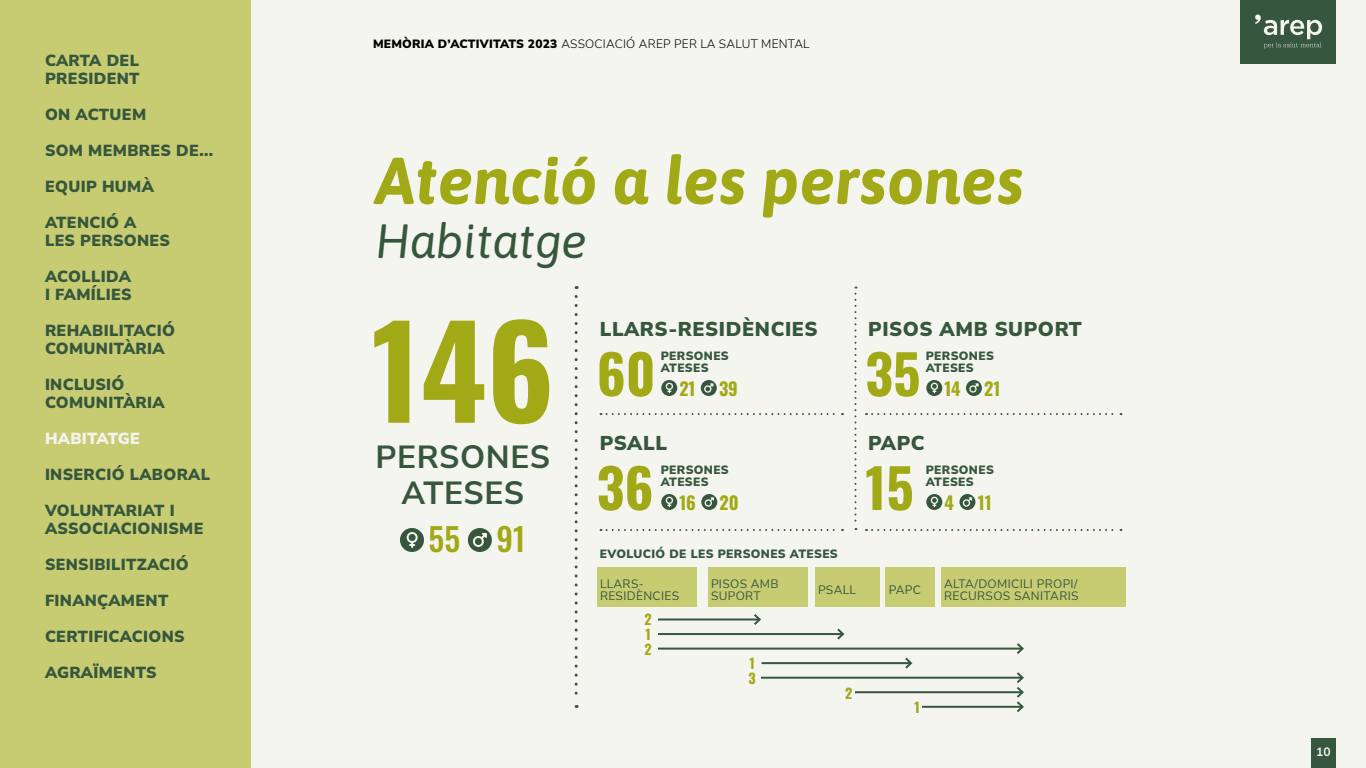
<style>
.page{position:relative;width:1366px;height:768px;background:#f5f5f0}
.page>*{position:absolute;margin:0;border:0;box-sizing:border-box;transform-origin:0 0}
.t1{font:700 126px "Oswald";color:#a1a916}
.t2{font:italic 700 66px "Asap";color:#a1a916}
.t3{font:700 54px/114px "Oswald";color:#a1a916}
.t4{font:italic 48px "Asap";color:#36573d}
.t5{font:700 32px/36px "Nunito Sans";letter-spacing:.02em;color:#36573d;text-align:center}
.t6{font:500 32px "Oswald";color:#a1a916}
.t7{font:900 20px "Nunito Sans";letter-spacing:.03em;color:#36573d}
.t8{font:700 18px "Oswald";color:#a1a916}
.t9{font:900 16px/18px "Nunito Sans";letter-spacing:.02em;color:#36573d}
.t10{font:900 16px "Nunito Sans";letter-spacing:.02em;color:#f5f5f0}
.t11{font:700 14px/14.8px "Oswald";color:#a1a916;text-align:justify}
.t12{font:900 12px/12px "Nunito Sans";letter-spacing:.03em;color:#36573d}
.t13{font:12px/12px "Nunito Sans";letter-spacing:.03em;color:#36573d}
.t14{font:300 12px "Nunito Sans";letter-spacing:.02em;color:#000}
.t15{font:700 12px "Nunito Sans";color:#f5f5f0}
.s1{font-weight:900}
</style>
<div class="page">
<div style="left:0;top:0;width:250px;height:768px;background:#c7cc73"></div>
<div style="left:1241px;top:0;width:95px;height:64px;background:#36573d"></div>
<svg style="left:1255px;top:15px;width:67px;height:33px"></svg>
<div style="left:1311px;top:738px;width:25px;height:30px;background:#36573d"></div>
<svg style="left:575px;top:296px;width:3px;height:412px"></svg>
<svg style="left:854px;top:287px;width:3px;height:243px"></svg>
<svg style="left:607px;top:413px;width:236px;height:2px"></svg>
<svg style="left:866px;top:413px;width:255px;height:2px"></svg>
<svg style="left:607px;top:529px;width:236px;height:2px"></svg>
<svg style="left:866px;top:529px;width:255px;height:2px"></svg>
<hr style="left:658px;top:619px;width:102px;height:2px;background:#36573d">
<svg style="left:752px;top:614px;width:9px;height:11px"></svg>
<hr style="left:922px;top:706px;width:101px;height:2px;background:#36573d">
<hr style="left:658px;top:633px;width:185px;height:2px;background:#36573d">
<svg style="left:837px;top:628px;width:8px;height:12px"></svg>
<hr style="left:855px;top:691px;width:168px;height:2px;background:#36573d">
<hr style="left:762px;top:662px;width:149px;height:2px;background:#36573d">
<svg style="left:903px;top:657px;width:10px;height:12px"></svg>
<hr style="left:761px;top:677px;width:262px;height:2px;background:#36573d">
<svg style="left:1015px;top:672px;width:9px;height:41px"></svg>
<hr style="left:658px;top:648px;width:365px;height:2px;background:#36573d">
<svg style="left:1015px;top:643px;width:9px;height:11px"></svg>
<div style="left:597px;top:567px;width:100px;height:40px;background:#c7cc73"></div>
<div style="left:708px;top:567px;width:100px;height:40px;background:#c7cc73"></div>
<div style="left:815px;top:567px;width:65px;height:40px;background:#c7cc73"></div>
<div style="left:886px;top:567px;width:49px;height:40px;background:#c7cc73"></div>
<div style="left:941px;top:567px;width:185px;height:40px;background:#c7cc73"></div>
<svg style="left:400px;top:528px;width:24px;height:24px"></svg>
<svg style="left:468px;top:528px;width:24px;height:24px"></svg>
<svg style="left:661px;top:380px;width:16px;height:16px"></svg>
<svg style="left:701px;top:380px;width:16px;height:16px"></svg>
<svg style="left:661px;top:494px;width:16px;height:16px"></svg>
<svg style="left:701px;top:494px;width:16px;height:16px"></svg>
<svg style="left:926px;top:380px;width:16px;height:16px"></svg>
<svg style="left:966px;top:380px;width:16px;height:16px"></svg>
<svg style="left:926px;top:494px;width:16px;height:16px"></svg>
<svg style="left:959px;top:494px;width:16px;height:16px"></svg>
<p class="t9" style="left:45px;top:51px;width:96px">CARTA DEL<br>PRESIDENT</p>
<p class="t9" style="left:45px;top:105px;width:103px">ON ACTUEM</p>
<p class="t9" style="left:45px;top:141px;width:170px">SOM MEMBRES DE...</p>
<p class="t9" style="left:45px;top:177px;width:110px">EQUIP HUMÀ</p>
<p class="t9" style="left:45px;top:213px;width:126px">ATENCIÓ A<br>LES PERSONES</p>
<p class="t9" style="left:45px;top:267px;width:88px">ACOLLIDA<br>I FAMÍLIES</p>
<p class="t9" style="left:45px;top:321px;width:132px">REHABILITACIÓ<br>COMUNITÀRIA</p>
<p class="t9" style="left:45px;top:375px;width:121px">INCLUSIÓ<br>COMUNITÀRIA</p>
<p class="t10" style="left:45px;top:427px;width:96px">HABITATGE</p>
<p class="t9" style="left:45px;top:465px;width:167px">INSERCIÓ LABORAL</p>
<p class="t9" style="left:45px;top:501px;width:160px">VOLUNTARIAT I<br>ASSOCIACIONISME</p>
<p class="t9" style="left:45px;top:555px;width:145px">SENSIBILITZACIÓ</p>
<p class="t9" style="left:45px;top:591px;width:125px">FINANÇAMENT</p>
<p class="t9" style="left:45px;top:627px;width:141px">CERTIFICACIONS</p>
<p class="t9" style="left:45px;top:663px;width:113px">AGRAÏMENTS</p>
<p class="t14" style="left:373px;top:36px;width:438px"><span class="s1">MEMÒRIA D’ACTIVITATS 2023</span> ASSOCIACIÓ AREP PER LA SALUT MENTAL</p>
<h2 class="t2" style="left:375px;top:135px;width:650px">Atenció a les persones</h2>
<h3 class="t4" style="left:375px;top:208px;width:214px">Habitatge</h3>
<h1 class="t1" style="left:372px;top:259px;width:184px">146</h1>
<h3 class="t5" style="left:376px;top:438px;width:176px">PERSONES<br>ATESES</h3>
<h3 class="t6" style="left:429px;top:510px;width:99px">55 91</h3>
<p class="t7" style="left:600px;top:315px;width:219px">LLARS-RESIDÈNCIES</p>
<p class="t7" style="left:868px;top:315px;width:215px">PISOS AMB SUPORT</p>
<p class="t12" style="left:661px;top:349px;width:70px">PERSONES<br>ATESES</p>
<p class="t12" style="left:926px;top:349px;width:70px">PERSONES<br>ATESES</p>
<h3 class="t3" style="left:597px;top:312px;width:60px">60<br>36</h3>
<h3 class="t3" style="left:865px;top:312px;width:57px">35<br>15</h3>
<p class="t8" style="left:679px;top:373px;width:17px">21</p>
<p class="t8" style="left:719px;top:373px;width:20px">39</p>
<p class="t8" style="left:944px;top:373px;width:18px">14</p>
<p class="t8" style="left:984px;top:373px;width:18px">21</p>
<p class="t7" style="left:600px;top:429px;width:69px">PSALL</p>
<p class="t7" style="left:868px;top:429px;width:58px">PAPC</p>
<p class="t12" style="left:661px;top:463px;width:70px">PERSONES<br>ATESES</p>
<p class="t12" style="left:926px;top:463px;width:70px">PERSONES<br>ATESES</p>
<p class="t8" style="left:680px;top:487px;width:18px">16</p>
<p class="t8" style="left:720px;top:487px;width:21px">20</p>
<p class="t8" style="left:945px;top:487px;width:11px">4</p>
<p class="t8" style="left:978px;top:487px;width:16px">11</p>
<p class="t12" style="left:600px;top:547px;width:240px">EVOLUCIÓ DE LES PERSONES ATESES</p>
<p class="t13" style="left:600px;top:577px;width:81px">LLARS-<br>RESIDÈNCIES</p>
<p class="t13" style="left:711px;top:577px;width:69px">PISOS AMB<br>SUPORT</p>
<p class="t13" style="left:818px;top:583px;width:40px">PSALL</p>
<p class="t13" style="left:889px;top:583px;width:34px">PAPC</p>
<p class="t13" style="left:944px;top:577px;width:136px">ALTA/DOMICILI PROPI/<br>RECURSOS SANITARIS</p>
<p class="t11" style="left:645px;top:611px;width:9px">2<br>1<br>2</p>
<p class="t11" style="left:749px;top:654px;width:9px;line-height:15.3px">1<br>3</p>
<p class="t11" style="left:845px;top:685px;width:9px">2</p>
<p class="t11" style="left:914px;top:699px;width:7px">1</p>
<p class="t15" style="left:1316px;top:743px;width:16px">10</p>
</div>
